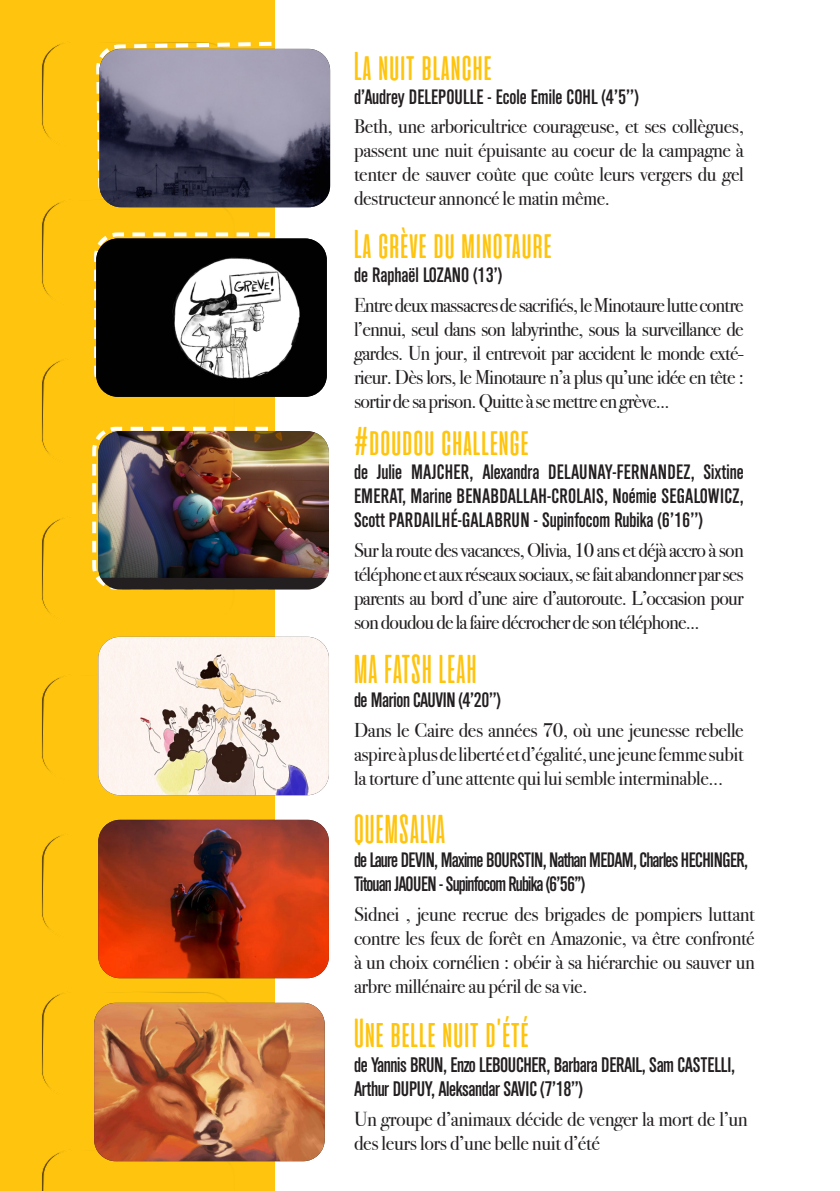
<style>
.page{position:relative;width:840px;height:1191px;background:#fff}
.page>*{position:absolute;margin:0;border:0;box-sizing:border-box;transform-origin:0 0}
.t1{font:40.4px "Cinematografica";letter-spacing:.03em;color:#fec40e}
.Style_de_paragraphe_1{font:40px "Cinematografica";letter-spacing:.03em;color:#fec40e}
.t2{font:20.2px/24.2px "Alpin Gothic CG No 2";letter-spacing:-.02em;color:#231f20}
.t3{font:20.2px/24.2px "Bodoni Svty Two ITCTT";letter-spacing:-.02em;color:#231f20}
.t4{font:20px/24px "Bodoni Svty Two ITCTT";letter-spacing:-.02em;color:#231f20;text-align:justify}
.t5{font:20px/24px "Alpin Gothic CG No 2";letter-spacing:-.02em;color:#231f20;text-align:justify}
.t6{font:20px/24px "Alpin Gothic CG No 2";letter-spacing:-.04em;color:#231f20}
.t7{font:20px "Alpin Gothic CG No 2";color:#231f20}
</style>
<div class="page">
<div style="left:0;top:0;width:274px;height:1191px;background:#fec40e"></div>
<svg style="left:42px;top:677px;width:19px;height:94px"></svg>
<svg style="left:41px;top:836px;width:19px;height:92px"></svg>
<svg style="left:41px;top:992px;width:183px;height:96px"></svg>
<svg style="left:42px;top:1152px;width:193px;height:39px"></svg>
<img style="left:94px;top:1002px;width:230px;height:159px">
<img style="left:98px;top:650px;width:231px;height:145px">
<img style="left:98px;top:820px;width:231px;height:158px">
<svg style="left:100px;top:0;width:227px;height:650px"></svg>
<svg style="left:41px;top:39px;width:290px;height:583px"></svg>
<img style="left:96px;top:238px;width:230px;height:159px">
<div style="left:98px;top:431px;width:231px;height:158px;background:#231f20;border-radius:22px"></div>
<img style="left:98px;top:431px;width:231px;height:147px">
<p class="Style_de_paragraphe_1" style="left:354px;top:44px;width:139px">La nuit blanche</p>
<p class="t7" style="left:354px;top:84px;width:286px">d’Audrey DELEPOULLE - Ecole Emile COHL (4’5’’)</p>
<p class="t4" style="left:354px;top:112px;width:391px">Beth, une arboricultrice courageuse, et ses collègues, passent une nuit épuisante au coeur de la campagne à tenter de sauver coûte que coûte leurs vergers du gel destructeur annoncé le matin même.</p>
<p class="Style_de_paragraphe_1" style="left:354px;top:223px;width:199px">La grève du minotaure</p>
<p class="t7" style="left:354px;top:263px;width:149px">de Raphaël LOZANO (13’)</p>
<p class="t4" style="left:354px;top:291px;width:391px">Entre deux massacres de sacrifiés, le Minotaure lutte contre l’ennui, seul dans son labyrinthe, sous la surveillance de gardes. Un jour, il entrevoit par accident le monde exté&shy;rieur. Dès lors, le Minotaure n’a plus qu’une idée en tête : sortir de sa prison. Quitte à se mettre en grève...</p>
<p class="Style_de_paragraphe_1" style="left:354px;top:420px;width:176px">#doudou challenge</p>
<p class="t5" style="left:354px;top:460px;width:391px">de Julie MAJCHER, Alexandra DELAUNAY-FERNANDEZ, Sixtine EMERAT, Marine BENABDALLAH-CROLAIS, Noémie SEGALOWICZ, Scott PARDAILHÉ-GALABRUN - Supinfocom Rubika (6’16’’)</p>
<p class="t4" style="left:354px;top:536px;width:391px">Sur la route des vacances, Olivia, 10 ans et déjà accro à son téléphone et aux réseaux sociaux, se fait abandonner par ses parents au bord d’une aire d’autoroute. L’occasion pour son doudou de la faire décrocher de son téléphone...</p>
<p class="Style_de_paragraphe_1" style="left:354px;top:648px;width:124px">MA FATSH LEAH</p>
<p class="t5" style="left:354px;top:688px;width:148px">de Marion CAUVIN (4’20’’)</p>
<p class="t4" style="left:354px;top:715px;width:391px">Dans le Caire des années 70, où une jeunesse rebelle aspire à plus de liberté et d’égalité, une jeune femme subit la torture d’une attente qui lui semble interminable...</p>
<p class="Style_de_paragraphe_1" style="left:354px;top:808px;width:92px">QUEMSALVA</p>
<p class="t6" style="left:354px;top:848px;width:395px">de Laure DEVIN, Maxime BOURSTIN, Nathan MEDAM, Charles HECHINGER,<br>Titouan JAOUEN - Supinfocom Rubika (6’56’’)</p>
<p class="t4" style="left:354px;top:900px;width:402px">Sidnei , jeune recrue des brigades de pompiers luttant contre les feux de forêt en Amazonie, va être confronté à un choix cornélien : obéir à sa hiérarchie ou sauver un arbre millénaire au péril de sa vie.</p>
<p class="t1" style="left:354px;top:1011px;width:176px">Une belle nuit d’été</p>
<p class="t2" style="left:354px;top:1052px;width:382px">de Yannis BRUN, Enzo LEBOUCHER, Barbara DERAIL, Sam CASTELLI,<br>Arthur DUPUY, Aleksandar SAVIC (7’18’’)</p>
<p class="t3" style="left:354px;top:1104px;width:395px">Un groupe d’animaux décide de venger la mort de l’un des leurs lors d’une belle nuit d’été</p>
</div>
